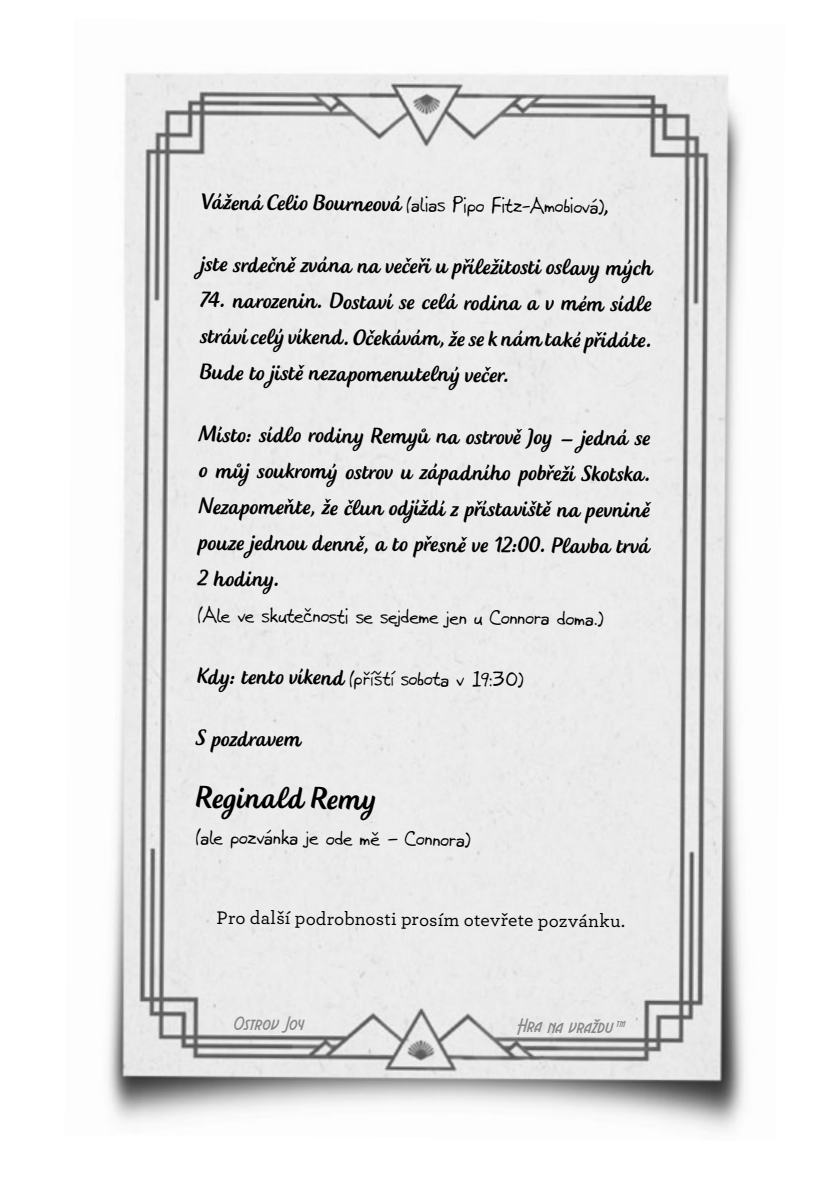
<style>
.page{position:relative;width:823px;height:1191px;background:#fff}
.page>*{position:absolute;margin:0;border:0;box-sizing:border-box;transform-origin:0 0}
.t1{font:40.6px "TT Creamy Script";color:#000}
.t2{font:29.2px/35.6px "TT Creamy Script";letter-spacing:.005em;color:#000;text-align:justify}
.t3{font:22.6px "TT GFY Brutus W00";letter-spacing:-.005em;color:#000}
.t4{font:20px "Aerovias Brasil NF";color:#878787}
.t5{font:500 19.2px "TT Archer";color:#000}
.s1{font-family:"TT Creamy Script";font-size:29.2px}
</style>
<div class="page">
<img style="left:108px;top:73px;width:637px;height:1058px">
<p class="t3" style="left:201px;top:191px;width:409px"><span class="s1">Vážená Celio Bourneová</span> (alias Pipo Fitz‑Amobiová)<span class="s1">,</span></p>
<p class="t2" style="left:201px;top:249px;width:452px">jste srdečně zvána na večeři u příležitosti oslavy mých</p>
<p class="t2" style="left:200px;top:285px;width:453px">74. narozenin. Dostaví se celá rodina a v mém sídle stráví celý víkend. Očekávám, že se k nám také přidáte.<br>Bude to jistě nezapomenutelný večer.</p>
<p class="t2" style="left:198px;top:419px;width:453px">Místo: sídlo rodiny Remyů na ostrově Joy – jedná se o můj soukromý ostrov u západního pobřeží Skotska.<br>Nezapomeňte, že člun odjíždí z přístaviště na pevnině pouze jednou denně, a to přesně ve 12:00. Plavba trvá 2 hodiny.</p>
<p class="t3" style="left:198px;top:602px;width:407px">(Ale ve skutečnosti se sejdeme jen u Connora doma.)</p>
<p class="t3" style="left:197px;top:665px;width:327px"><span class="s1">Kdy: tento víkend</span> (příští sobota v 19:30)</p>
<p class="t2" style="left:197px;top:721px;width:105px">S pozdravem</p>
<h1 class="t1" style="left:197px;top:777px;width:181px;rotate:1deg">Reginald Remy</h1>
<p class="t3" style="left:196px;top:824px;width:276px">(ale pozvánka je ode mě – Connora)</p>
<p class="t5" style="left:217px;top:901px;width:410px;rotate:1deg">Pro další podrobnosti prosím otevřete pozvánku.</p>
<p class="t4" style="left:234px;top:1012px;width:72px;rotate:1deg">Ostrov Joy</p>
<p class="t4" style="left:517px;top:1015px;width:109px;rotate:1deg">Hra na vraždu <sup>tm</sup></p>
</div>
